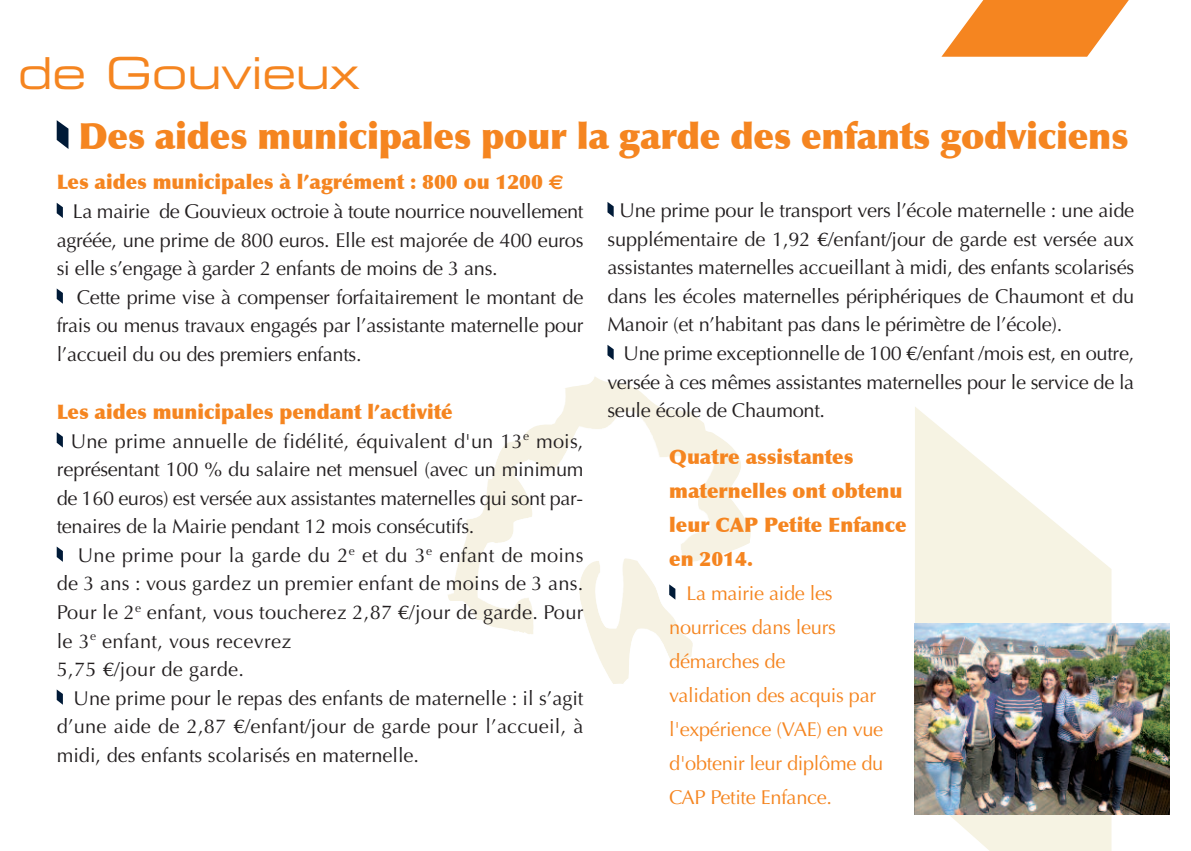
<style>
.page{position:relative;width:1191px;height:851px;background:#fff}
.page>*{position:absolute;margin:0;border:0;box-sizing:border-box;transform-origin:0 0}
.t1{font:44px "Eurostile Extended Two";letter-spacing:-.015em;color:#f58520}
.t2{font:900 36px "Optima";letter-spacing:-.01em;color:#f58520}
.t3{font:20px/28.6px "Optima";letter-spacing:-.015em;color:#231f20;text-align:justify}
.t4{font:20px "Optima";letter-spacing:.015em;color:#231f20}
.t5{font:900 20px/34px "Optima";color:#f58520}
.t6{font:20px/34px "Optima";letter-spacing:-.015em;color:#f58520}
.t7{font:20px "Optima";letter-spacing:.01em;color:#231f20}
.t8{font:20px "Optima";letter-spacing:.005em;color:#231f20}
.s1{font-family:"Euro Sans";font-weight:700}
</style>
<div class="page">
<svg style="left:915px;top:407px;width:196px;height:443px;fill:#f6f3e3"></svg>
<img style="left:590px;top:634px;width:103px;height:50px">
<img style="left:448px;top:377px;width:258px;height:257px">
<svg style="left:57px;top:432px;width:6px;height:15px"></svg>
<svg style="left:57px;top:547px;width:6px;height:14px"></svg>
<svg style="left:57px;top:689px;width:6px;height:15px"></svg>
<svg style="left:607px;top:202px;width:6px;height:15px"></svg>
<svg style="left:57px;top:203px;width:6px;height:15px"></svg>
<svg style="left:57px;top:288px;width:6px;height:16px"></svg>
<svg style="left:607px;top:345px;width:6px;height:15px"></svg>
<svg style="left:941px;top:0;width:188px;height:57px"></svg>
<svg style="left:57px;top:120px;width:11px;height:29px"></svg>
<svg style="left:669px;top:584px;width:6px;height:15px"></svg>
<img style="left:914px;top:623px;width:256px;height:191px">
<h1 class="t1" style="left:18px;top:57px;width:343px">de Gouvieux</h1>
<h2 class="t2" style="left:78px;top:114px;width:1051px">Des aides municipales pour la garde des enfants godviciens</h2>
<p class="t5" style="left:57px;top:165px;width:509px">Les aides municipales à l’agrément : 800 ou 1200 <span class="s1">€</span></p>
<p class="t3" style="left:73px;top:197px;width:512px">La mairie de Gouvieux octroie à toute nourrice nouvellement</p>
<p class="t3" style="left:57px;top:226px;width:528px">agréée, une prime de 800 euros. Elle est majorée de 400 euros</p>
<p class="t3" style="left:57px;top:254px;width:442px">si elle s’engage à garder 2 enfants de moins de 3 ans.</p>
<p class="t3" style="left:77px;top:283px;width:508px">Cette prime vise à compenser forfaitairement le montant de</p>
<p class="t3" style="left:57px;top:311px;width:528px">frais ou menus travaux engagés par l’assistante maternelle pour</p>
<p class="t3" style="left:57px;top:340px;width:306px">l’accueil du ou des premiers enfants.</p>
<p class="t5" style="left:57px;top:395px;width:397px">Les aides municipales pendant l’activité</p>
<p class="t8" style="left:71px;top:429px;width:514px">Une prime annuelle de fidélité, équivalent d'un 13<sup>e</sup> mois,</p>
<p class="t3" style="left:57px;top:455px;width:528px">représentant 100 % du salaire net mensuel (avec un minimum</p>
<p class="t3" style="left:57px;top:484px;width:528px">de 160 euros) est versée aux assistantes maternelles qui sont par-</p>
<p class="t3" style="left:57px;top:512px;width:419px">tenaires de la Mairie pendant 12 mois consécutifs.</p>
<p class="t4" style="left:78px;top:543px;width:507px">Une prime pour la garde du 2<sup>e</sup> et du 3<sup>e</sup> enfant de moins</p>
<p class="t4" style="left:57px;top:572px;width:528px">de 3 ans : vous gardez un premier enfant de moins de 3 ans.</p>
<p class="t4" style="left:57px;top:600px;width:528px">Pour le 2<sup>e</sup> enfant, vous toucherez 2,87 €/jour de garde. Pour</p>
<p class="t4" style="left:57px;top:629px;width:236px">le 3<sup>e</sup> enfant, vous recevrez</p>
<p class="t4" style="left:57px;top:657px;width:189px">5,75 €/jour de garde.</p>
<p class="t3" style="left:74px;top:683px;width:511px">Une prime pour le repas des enfants de maternelle : il s’agit</p>
<p class="t7" style="left:57px;top:714px;width:528px">d’une aide de 2,87 €/enfant/jour de garde pour l’accueil, à</p>
<p class="t3" style="left:57px;top:741px;width:364px">midi, des enfants scolarisés en maternelle.</p>
<p class="t3" style="left:607px;top:196px;width:528px;text-indent:12px">Une prime pour le transport vers l’école maternelle : une aide supplémentaire de 1,92 €/enfant/jour de garde est versée aux assistantes maternelles accueillant à midi, des enfants scolarisés dans les écoles maternelles périphériques de Chaumont et du Manoir (et n’habitant pas dans le périmètre de l’école).</p>
<p class="t3" style="left:607px;top:339px;width:528px;text-indent:16px">Une prime exceptionnelle de 100 €/enfant /mois est, en outre, versée à ces mêmes assistantes maternelles pour le service de la seule école de Chaumont.</p>
<p class="t5" style="left:669px;top:439px;width:239px">Quatre assistantes maternelles ont obtenu leur CAP Petite Enfance en 2014.</p>
<p class="t6" style="left:669px;top:576px;width:216px;text-indent:17px">La mairie aide les nourrices dans leurs démarches de<br>validation des acquis par l'expérience (VAE) en vue d'obtenir leur diplôme du<br>CAP Petite Enfance.</p>
</div>
